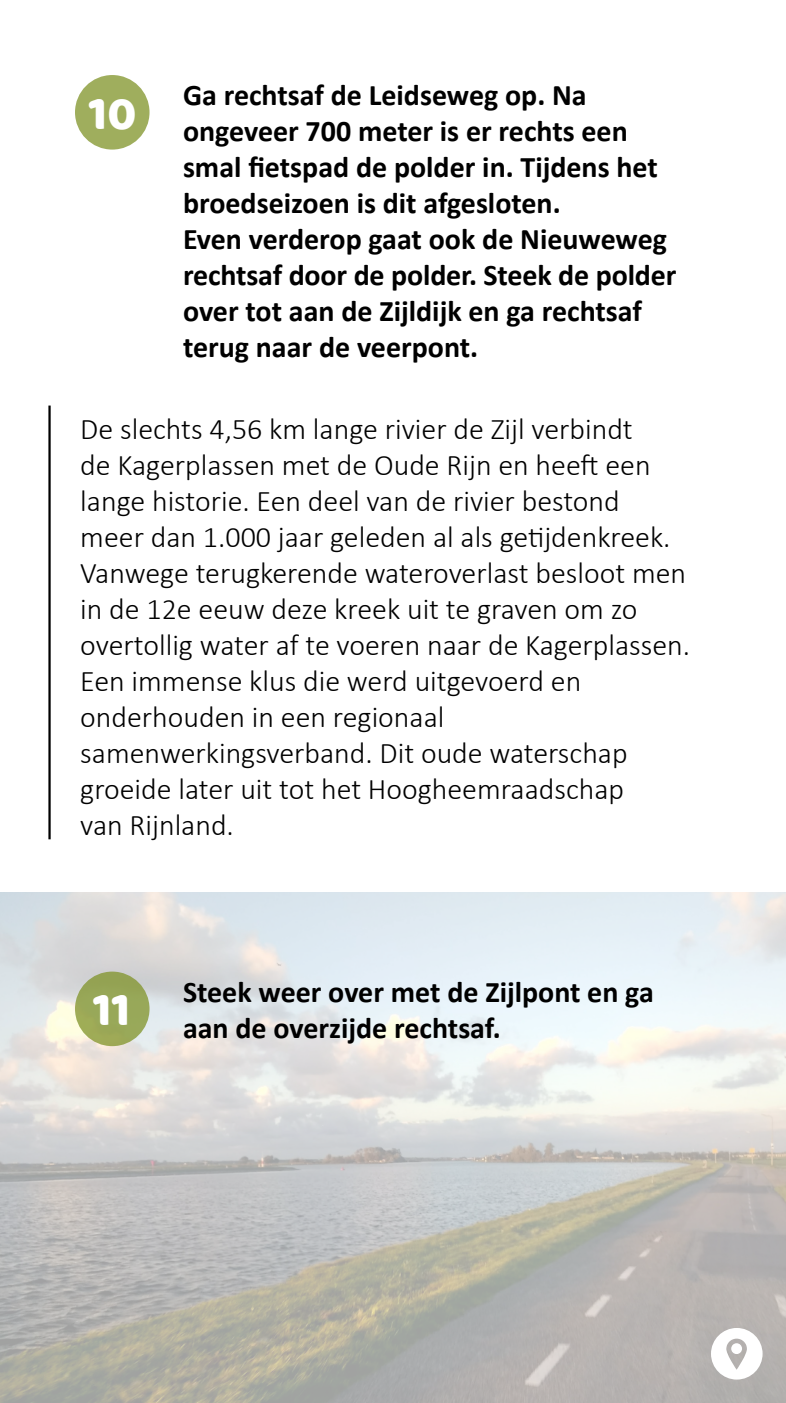
<style>
.page{position:relative;width:786px;height:1403px;background:#fff}
.page>*{position:absolute;margin:0;border:0;box-sizing:border-box;transform-origin:0 0}
.t1{font:47.92px "Baloo";color:#fff}
.t2{font:300 30px/36px "Calibri";color:#000}
.t3{font:700 30px/36px "Calibri";color:#000}
</style>
<div class="page">
<div style="left:75px;top:75px;width:75px;height:75px;background:#9fae5d;border-radius:50%"></div>
<hr style="left:48px;top:405px;width:3px;height:434px;background:#000">
<div style="left:75px;top:971px;width:75px;height:75px;background:#98a858;border-radius:50%"></div>
<svg style="left:711px;top:1328px;width:52px;height:51px"></svg>
<h1 class="t1" style="left:89px;top:84px;width:49px">10</h1>
<p class="t3" style="left:183px;top:76px;width:495px">Ga rechtsaf de Leidseweg op. Na ongeveer 700 meter is er rechts een smal fietspad de polder in. Tijdens het broedseizoen is dit afgesloten.<br>Even verderop gaat ook de Nieuweweg rechtsaf door de polder. Steek de polder over tot aan de Zijldijk en ga rechtsaf terug naar de veerpont.</p>
<p class="t2" style="left:80px;top:411px;width:611px">De slechts 4,56 km lange rivier de Zijl verbindt<br>de Kagerplassen met de Oude Rijn en heeft een lange historie. Een deel van de rivier bestond meer dan 1.000 jaar geleden al als getijdenkreek.<br>Vanwege terugkerende wateroverlast besloot men in de 12e eeuw deze kreek uit te graven om zo overtollig water af te voeren naar de Kagerplassen.<br>Een immense klus die werd uitgevoerd en onderhouden in een regionaal samenwerkingsverband. Dit oude waterschap groeide later uit tot het Hoogheemraadschap<br>van Rijnland.</p>
<h1 class="t1" style="left:93px;top:980px;width:39px">11</h1>
<p class="t3" style="left:183px;top:972px;width:472px">Steek weer over met de Zijlpont en ga aan de overzijde rechtsaf.</p>
</div>
